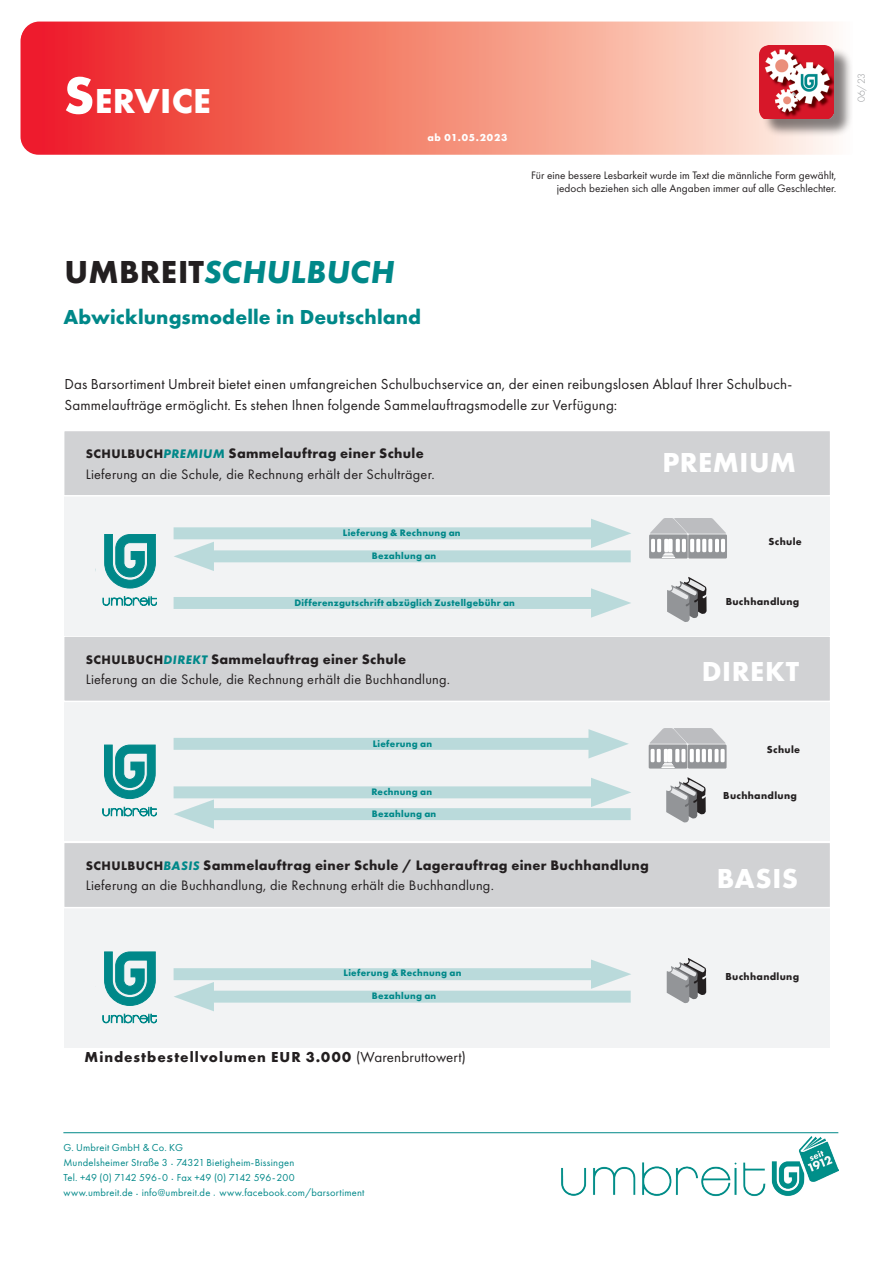
<style>
.page{position:relative;width:893px;height:1263px;background:#fff}
.page>*{position:absolute;margin:0;border:0;box-sizing:border-box;transform-origin:0 0}
.t1{font:700 36px "Futura PT";letter-spacing:.01em;color:#fff}
.Headline{font:italic 700 33px "Futura PT";letter-spacing:.01em;color:#008889}
.Fließtext_Fett{font:700 28.5px "Futura PT";letter-spacing:.02em;color:#fff}
.Headline-2{font:700 21px "Futura PT";letter-spacing:.005em;color:#008889}
.Fließtext{font:15px/21px "Futura PT";letter-spacing:.01em;color:#231f20}
.Zwischenüberschrift{font:700 15px "Futura PT";letter-spacing:.065em;color:#231f20}
.Fließtext_Fett-2{font:14.25px "Futura PT";letter-spacing:.015em;color:#231f20}
.Fließtext_Fett-3{font:700 14.25px "Futura PT";letter-spacing:.02em;color:#231f20}
.t2{font:11.25px/13.5px "Futura PT";color:#231f20;text-align:right}
.t3{font:10.5px/15px "Futura PT";letter-spacing:.02em;color:#008889}
.Fließtext_Fett-4{font:700 10.5px "Futura PT";letter-spacing:.03em;color:#231f20}
.Zwischenüberschrift-2{font:700 10.5px "Futura PT";letter-spacing:.075em;color:#fff}
.t4{font:300 10.5px "Futura PT";color:#939598}
.Fließtext-2{font:700 9.75px "Futura PT";letter-spacing:.03em;color:#008889}
.s1{font-size:54px}
.s2{font-style:normal;color:#231f20}
.s3{font-size:12.9px}
.s4{font-style:italic;font-size:12.9px;color:#008889}
.s5{font-weight:400}
.s6{font-size:12px}
</style>
<div class="page">
<hr style="left:63px;top:1132px;width:775px;height:1px;background:#008889">
<svg style="left:21px;top:22px;width:812px;height:131px;background:#f48274"></svg>
<div style="left:762px;top:47px;width:91px;height:90px;background:#231f20;opacity:.55"></div>
<img style="left:760px;top:45px;width:74px;height:74px">
<div style="left:64px;top:637px;width:766px;height:204px;background:#f2f3f4"></div>
<div style="left:64px;top:843px;width:766px;height:204px;background:#f2f3f4"></div>
<div style="left:64px;top:635px;width:766px;height:67px;background:#d1d2d4"></div>
<div style="left:64px;top:843px;width:766px;height:65px;background:#d1d2d4"></div>
<div style="left:64px;top:431px;width:766px;height:204px;background:#f2f3f4"></div>
<div style="left:64px;top:431px;width:766px;height:65px;background:#d1d2d4"></div>
<svg style="left:667px;top:577px;width:40px;height:45px"></svg>
<svg style="left:666px;top:777px;width:40px;height:46px"></svg>
<div style="left:174px;top:786px;width:434px;height:12px;background:#badadb"></div>
<svg style="left:591px;top:778px;width:40px;height:29px"></svg>
<div style="left:197px;top:550px;width:434px;height:12px;background:#badadb"></div>
<svg style="left:174px;top:542px;width:40px;height:29px"></svg>
<div style="left:174px;top:527px;width:434px;height:12px;background:#badadb"></div>
<svg style="left:591px;top:519px;width:40px;height:29px"></svg>
<div style="left:174px;top:597px;width:434px;height:12px;background:#badadb"></div>
<svg style="left:591px;top:588px;width:40px;height:30px"></svg>
<div style="left:174px;top:738px;width:431px;height:12px;background:#badadb"></div>
<svg style="left:588px;top:729px;width:41px;height:29px"></svg>
<div style="left:174px;top:968px;width:434px;height:12px;background:#badadb"></div>
<svg style="left:591px;top:959px;width:40px;height:30px"></svg>
<svg style="left:105px;top:534px;width:51px;height:54px"></svg>
<svg style="left:103px;top:597px;width:54px;height:9px"></svg>
<div style="left:649px;top:534px;width:39px;height:24px;background:#9ea0a3"></div>
<div style="left:688px;top:534px;width:39px;height:24px;background:#939598"></div>
<svg style="left:650px;top:518px;width:76px;height:40px"></svg>
<svg style="left:649px;top:744px;width:38px;height:24px"></svg>
<svg style="left:661px;top:763px;width:14px;height:5px"></svg>
<hr style="left:664px;top:749px;width:4px;height:13px;background:#fff">
<hr style="left:668px;top:749px;width:4px;height:13px;background:#fff">
<svg style="left:651px;top:749px;width:4px;height:13px"></svg>
<svg style="left:657px;top:749px;width:4px;height:13px"></svg>
<svg style="left:675px;top:749px;width:4px;height:13px"></svg>
<svg style="left:681px;top:749px;width:4px;height:13px"></svg>
<div style="left:688px;top:744px;width:39px;height:24px;background:#939598"></div>
<svg style="left:690px;top:749px;width:4px;height:13px"></svg>
<svg style="left:696px;top:749px;width:4px;height:13px"></svg>
<hr style="left:702px;top:749px;width:4px;height:13px;background:#fff">
<hr style="left:708px;top:749px;width:4px;height:13px;background:#fff">
<svg style="left:715px;top:749px;width:4px;height:13px"></svg>
<svg style="left:721px;top:749px;width:4px;height:13px"></svg>
<svg style="left:650px;top:728px;width:76px;height:16px"></svg>
<svg style="left:667px;top:958px;width:40px;height:45px"></svg>
<div style="left:197px;top:808px;width:434px;height:12px;background:#badadb"></div>
<svg style="left:174px;top:799px;width:40px;height:30px"></svg>
<div style="left:197px;top:991px;width:434px;height:12px;background:#badadb"></div>
<svg style="left:174px;top:982px;width:40px;height:29px"></svg>
<svg style="left:104px;top:745px;width:51px;height:54px"></svg>
<svg style="left:103px;top:807px;width:53px;height:9px"></svg>
<svg style="left:104px;top:952px;width:51px;height:53px"></svg>
<svg style="left:103px;top:1014px;width:53px;height:9px"></svg>
<img style="left:561px;top:1136px;width:278px;height:60px">
<h1 class="t1" style="left:63px;top:80px;width:149px"><span class="s1">S</span>ERVICE</h1>
<p class="Zwischenüberschrift-2" style="left:427px;top:130px;width:82px">ab 01.05.2023</p>
<p class="t4" style="left:855px;top:102px;width:30px;rotate:-90deg">06/23</p>
<p class="t2" style="left:531px;top:168px;width:307px">Für eine bessere Lesbarkeit wurde im Text die männliche Form gewählt, jedoch beziehen sich alle Angaben immer auf alle Geschlechter.</p>
<p class="Headline" style="left:65px;top:252px;width:332px"><span class="s2">UMBREIT</span>SCHULBUCH</p>
<p class="Headline-2" style="left:64px;top:303px;width:359px">Abwicklungsmodelle in Deutschland</p>
<p class="Fließtext" style="left:64px;top:373px;width:729px">Das Barsortiment Umbreit bietet einen umfangreichen Schulbuchservice an, der einen reibungslosen Ablauf Ihrer Schulbuch-<br>Sammelaufträge ermöglicht. Es stehen Ihnen folgende Sammelauftragsmodelle zur Verfügung:</p>
<p class="Fließtext_Fett-3" style="left:86px;top:444px;width:340px"><span class="s3">SCHULBUCH</span><span class="s4">PREMIUM</span> Sammelauftrag einer Schule</p>
<p class="Fließtext_Fett-2" style="left:86px;top:465px;width:351px">Lieferung an die Schule, die Rechnung erhält der Schulträger.</p>
<p class="Fließtext-2" style="left:343px;top:527px;width:119px">Lieferung &amp; Rechnung an</p>
<p class="Fließtext-2" style="left:372px;top:549px;width:66px">Bezahlung an</p>
<p class="Fließtext-2" style="left:294px;top:596px;width:222px">Differenzgutschrift abzüglich Zustellgebühr an</p>
<p class="Fließtext_Fett-3" style="left:86px;top:650px;width:322px"><span class="s3">SCHULBUCH</span><span class="s4">DIREKT</span> Sammelauftrag einer Schule</p>
<p class="Fließtext_Fett-2" style="left:86px;top:671px;width:366px">Lieferung an die Schule, die Rechnung erhält die Buchhandlung.</p>
<p class="Fließtext_Fett" style="left:662px;top:444px;width:135px">PREMIUM</p>
<p class="Fließtext_Fett-4" style="left:768px;top:535px;width:35px">Schule</p>
<p class="Fließtext_Fett-4" style="left:726px;top:594px;width:75px">Buchhandlung</p>
<p class="Fließtext_Fett" style="left:702px;top:653px;width:99px">DIREKT</p>
<p class="Fließtext-2" style="left:373px;top:738px;width:61px">Lieferung an</p>
<p class="Fließtext-2" style="left:371px;top:785px;width:62px">Rechnung an</p>
<p class="Fließtext-2" style="left:372px;top:807px;width:66px">Bezahlung an</p>
<p class="Fließtext_Fett-3" style="left:86px;top:856px;width:565px"><span class="s3">SCHULBUCH</span><span class="s4">BASIS</span> Sammelauftrag einer Schule / Lagerauftrag einer Buchhandlung</p>
<p class="Fließtext_Fett-2" style="left:86px;top:877px;width:410px">Lieferung an die Buchhandlung, die Rechnung erhält die Buchhandlung.</p>
<p class="Fließtext_Fett-4" style="left:767px;top:742px;width:35px">Schule</p>
<p class="Fließtext_Fett-4" style="left:723px;top:788px;width:75px">Buchhandlung</p>
<p class="Fließtext_Fett" style="left:717px;top:860px;width:83px">BASIS</p>
<p class="Fließtext-2" style="left:344px;top:967px;width:119px">Lieferung &amp; Rechnung an</p>
<p class="Fließtext-2" style="left:372px;top:989px;width:66px">Bezahlung an</p>
<p class="Zwischenüberschrift" style="left:85px;top:1047px;width:383px">Mindestbestellvolumen EUR 3.000 <span class="s5">(Warenbruttowert)</span></p>
<p class="Fließtext_Fett-4" style="left:725px;top:969px;width:75px">Buchhandlung</p>
<p class="t3" style="left:63px;top:1140px;width:303px">G. Umbreit GmbH &amp; Co. KG<br>Mundelsheimer Straße 3<span class="s6">˙</span>74321 Bietigheim-Bissingen<br>Tel. +49 (0) 7142 596-0<span class="s6">˙</span>Fax +49 (0) 7142 596-200 www.umbreit.de<span class="s6">˙</span>info@umbreit.de ˙ www.facebook.com/barsortiment</p>
</div>
